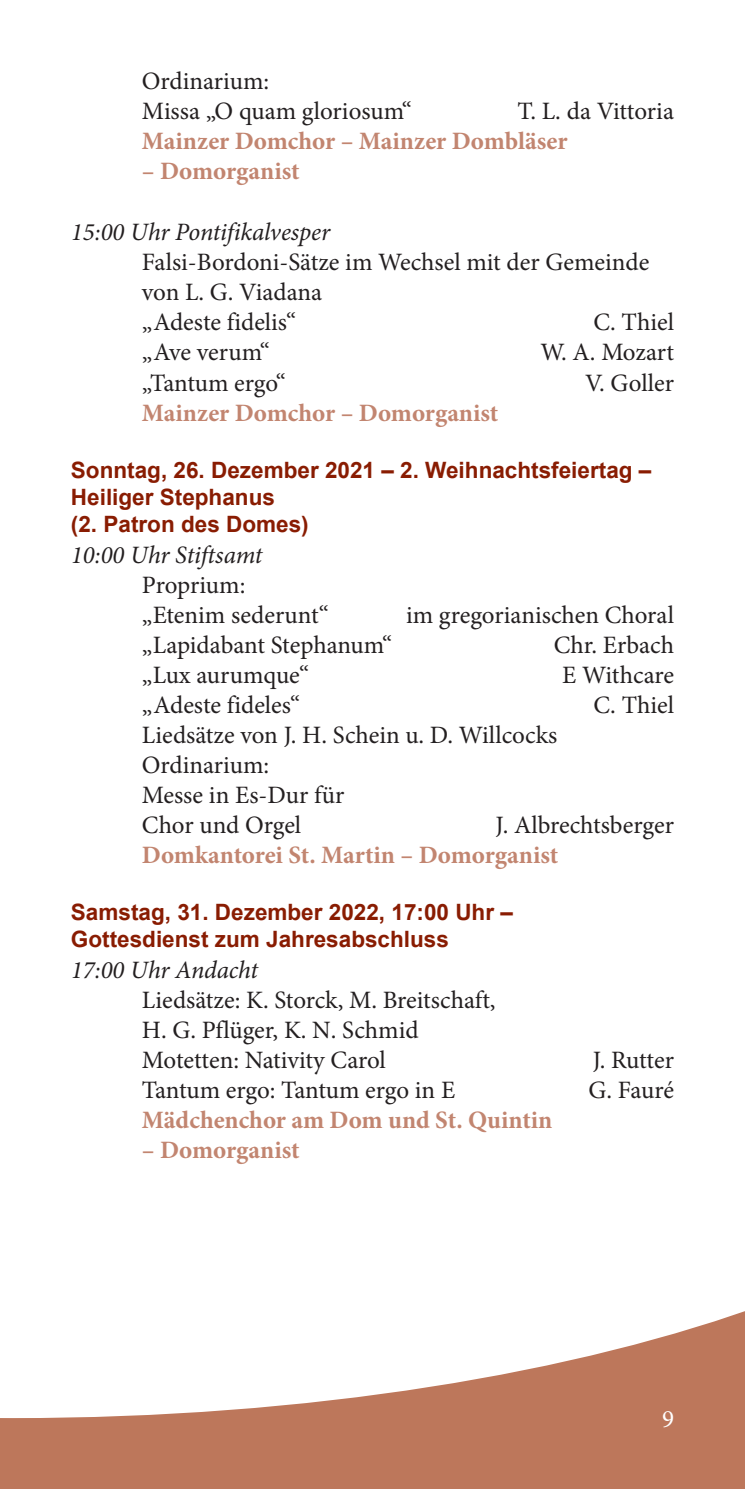
<style>
.page{position:relative;width:745px;height:1489px;background:#fff}
.page>*{position:absolute;margin:0;border:0;box-sizing:border-box;transform-origin:0 0}
.t1{font:25px/30px "Minion Pro";color:#231f20}
.t2{font:700 25px "Minion Pro";color:#c28570}
.t3{font:italic 25px "Minion Pro";letter-spacing:-.005em;color:#231f20}
.t4{font:25px "Minion Pro";color:#fff}
.t5{font:700 22.5px/27px "Arial";color:#891c02}
</style>
<div class="page">
<div style="left:0;top:1240px;width:744px;height:248px;background:#bd775b"></div>
<svg style="left:0;top:1240px;width:744px;height:177px;fill:#fff"></svg>
<p class="t1" style="left:142px;top:66px;width:271px">Ordinarium:<br>Missa „O quam gloriosum“</p>
<p class="t1" style="left:517px;top:96px;width:158px">T. L. da Vittoria</p>
<p class="t2" style="left:142px;top:123px;width:427px">Mainzer Domchor – Mainzer Dombläser</p>
<p class="t2" style="left:142px;top:153px;width:159px">– Domorganist</p>
<p class="t3" style="left:71px;top:215px;width:261px">15:00 Uhr Pontifikalvesper</p>
<p class="t1" style="left:142px;top:247px;width:508px">Falsi-Bordoni-Sätze im Wechsel mit der Gemeinde von L. G. Viadana<br>„Adeste fidelis“</p>
<p class="t1" style="left:593px;top:307px;width:82px">C. Thiel</p>
<p class="t1" style="left:142px;top:337px;width:129px">„Ave verum“</p>
<p class="t1" style="left:540px;top:337px;width:135px">W. A. Mozart</p>
<p class="t1" style="left:142px;top:367px;width:145px">„Tantum ergo“</p>
<p class="t1" style="left:585px;top:367px;width:90px">V. Goller</p>
<p class="t2" style="left:142px;top:395px;width:358px">Mainzer Domchor – Domorganist</p>
<p class="t5" style="left:71px;top:456px;width:581px">Sonntag, 26. Dezember 2021 – 2. Weihnachtsfeiertag –<br>Heiliger Stephanus<br>(2. Patron des Domes)</p>
<p class="t3" style="left:71px;top:537px;width:193px">10:00 Uhr Stiftsamt</p>
<p class="t1" style="left:142px;top:570px;width:188px">Proprium: „Etenim sederunt“</p>
<p class="t1" style="left:406px;top:600px;width:269px">im gregorianischen Choral</p>
<p class="t1" style="left:142px;top:630px;width:251px">„Lapidabant Stephanum“</p>
<p class="t1" style="left:553px;top:630px;width:122px">Chr. Erbach</p>
<p class="t1" style="left:142px;top:660px;width:169px">„Lux aurumque“</p>
<p class="t1" style="left:562px;top:660px;width:113px">E Withcare</p>
<p class="t1" style="left:142px;top:690px;width:160px">„Adeste fideles“</p>
<p class="t1" style="left:593px;top:690px;width:82px">C. Thiel</p>
<p class="t1" style="left:142px;top:720px;width:416px">Liedsätze von J. H. Schein u. D. Willcocks<br>Ordinarium:<br>Messe in Es-Dur für<br>Chor und Orgel</p>
<p class="t1" style="left:495px;top:810px;width:180px">J. Albrechtsberger</p>
<p class="t2" style="left:142px;top:837px;width:417px">Domkantorei St. Martin – Domorganist</p>
<p class="t5" style="left:71px;top:898px;width:443px">Samstag, 31. Dezember 2022, 17:00 Uhr –<br>Gottesdienst zum Jahresabschluss</p>
<p class="t3" style="left:71px;top:953px;width:188px">17:00 Uhr Andacht</p>
<p class="t1" style="left:142px;top:985px;width:355px">Liedsätze: K. Storck, M. Breitschaft,<br>H. G. Pflüger, K. N. Schmid<br>Motetten: Nativity Carol</p>
<p class="t1" style="left:592px;top:1045px;width:83px">J. Rutter</p>
<p class="t1" style="left:142px;top:1075px;width:314px">Tantum ergo: Tantum ergo in E</p>
<p class="t1" style="left:588px;top:1075px;width:87px">G. Fauré</p>
<p class="t2" style="left:142px;top:1102px;width:412px">Mädchenchor am Dom und St. Quintin</p>
<p class="t2" style="left:142px;top:1132px;width:159px">– Domorganist</p>
<p class="t4" style="left:661px;top:1402px;width:13px">9</p>
</div>
